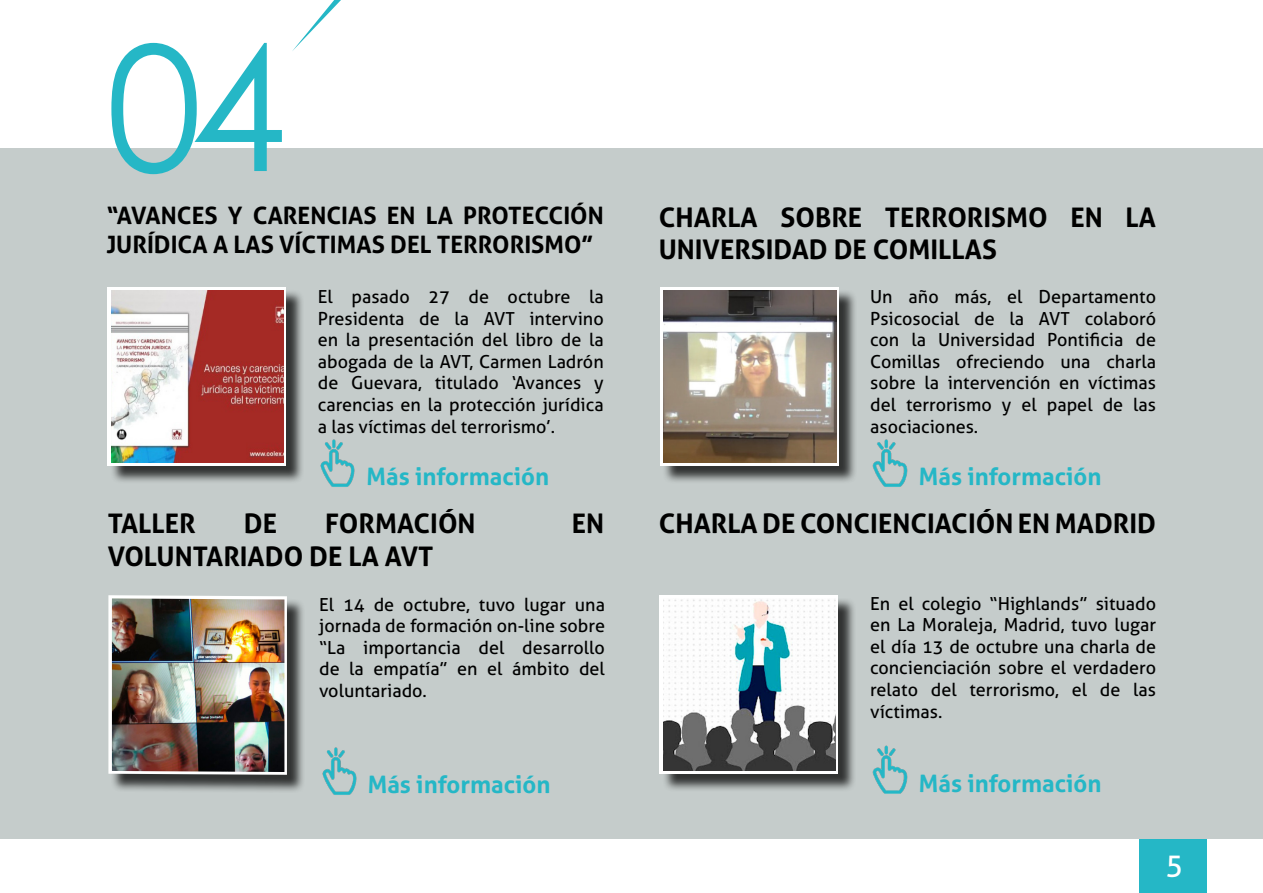
<style>
.page{position:relative;width:1263px;height:893px;background:#fff}
.page>*{position:absolute;margin:0;border:0;box-sizing:border-box;transform-origin:0 0}
.t1{font:174px "Century Gothic";color:#25b7c6}
.t2{font:30px "Aller";color:#fff}
.t3{font:700 27px/32.4px "Aller";color:#000}
.t4{font:700 24px/28.8px "Aller";color:#000}
.t5{font:700 24px "Aller";color:#25b7c6}
.t6{font:18px/21.6px "Aller";color:#000;text-align:justify}
</style>
<div class="page">
<div style="left:0;top:148px;width:1263px;height:690px;background:#c5cccb"></div>
<div style="left:1139px;top:839px;width:67px;height:54px;background:#25b7c6"></div>
<svg style="left:292px;top:0;width:49px;height:51px"></svg>
<div style="left:110px;top:289px;width:195px;height:195px;background:#000;opacity:.75"></div>
<div style="left:108px;top:287px;width:178px;height:178px;background:#fff"></div>
<img style="left:111px;top:290px;width:173px;height:173px">
<img style="left:320px;top:439px;width:35px;height:48px">
<div style="left:111px;top:598px;width:194px;height:196px;background:#000;opacity:.75"></div>
<svg style="left:108px;top:595px;width:179px;height:180px;background:#e8e9e8"></svg>
<img style="left:322px;top:747px;width:35px;height:48px">
<img style="left:112px;top:598px;width:172px;height:174px">
<div style="left:662px;top:598px;width:194px;height:195px;background:#000;opacity:.75"></div>
<div style="left:659px;top:595px;width:179px;height:179px;background:#fff"></div>
<img style="left:872px;top:745px;width:36px;height:49px">
<img style="left:663px;top:599px;width:172px;height:172px">
<div style="left:662px;top:289px;width:195px;height:195px;background:#000;opacity:.75"></div>
<svg style="left:660px;top:287px;width:178px;height:178px;background:#efeeed"></svg>
<img style="left:663px;top:290px;width:173px;height:173px">
<img style="left:872px;top:439px;width:36px;height:48px">
<h1 class="t1" style="left:106px;top:-13px;width:182px">04</h1>
<h3 class="t4" style="left:106px;top:201px;width:499px">“AVANCES Y CARENCIAS EN LA PROTECCIÓN<br>JURÍDICA A LAS VÍCTIMAS DEL TERRORISMO”</h3>
<p class="t6" style="left:318px;top:286px;width:287px">El pasado 27 de octubre la Presidenta de la AVT intervino en la presentación del libro de la abogada de la AVT, Carmen Ladrón de Guevara, titulado ‘Avances y carencias en la protección jurídica a las víctimas del terrorismo’.</p>
<h3 class="t5" style="left:367px;top:462px;width:184px">Más información</h3>
<h3 class="t3" style="left:108px;top:507px;width:90px">TALLER</h3>
<h3 class="t3" style="left:244px;top:507px;width:35px">DE</h3>
<h3 class="t3" style="left:325px;top:507px;width:152px">FORMACIÓN</h3>
<h3 class="t3" style="left:572px;top:507px;width:34px">EN</h3>
<h3 class="t3" style="left:108px;top:540px;width:327px">VOLUNTARIADO DE LA AVT</h3>
<p class="t6" style="left:319px;top:593px;width:287px">El 14 de octubre, tuvo lugar una jornada de formación on-line sobre “La importancia del desarrollo de la empatía” en el ámbito del voluntariado.</p>
<h3 class="t5" style="left:368px;top:770px;width:184px">Más información</h3>
<h3 class="t3" style="left:659px;top:201px;width:499px">CHARLA SOBRE TERRORISMO EN LA<br>UNIVERSIDAD DE COMILLAS</h3>
<p class="t6" style="left:870px;top:286px;width:287px">Un año más, el Departamento Psicosocial de la AVT colaboró con la Universidad Pontificia de Comillas ofreciendo una charla sobre la intervención en víctimas del terrorismo y el papel de las asociaciones.</p>
<h3 class="t5" style="left:919px;top:462px;width:184px">Más información</h3>
<h3 class="t3" style="left:659px;top:507px;width:499px">CHARLA DE CONCIENCIACIÓN EN MADRID</h3>
<p class="t6" style="left:870px;top:592px;width:287px">En el colegio “Highlands” situado en La Moraleja, Madrid, tuvo lugar el día 13 de octubre una charla de concienciación sobre el verdadero relato del terrorismo, el de las víctimas.</p>
<h3 class="t5" style="left:919px;top:769px;width:184px">Más información</h3>
<h2 class="t2" style="left:1165px;top:846px;width:19px">5</h2>
</div>
